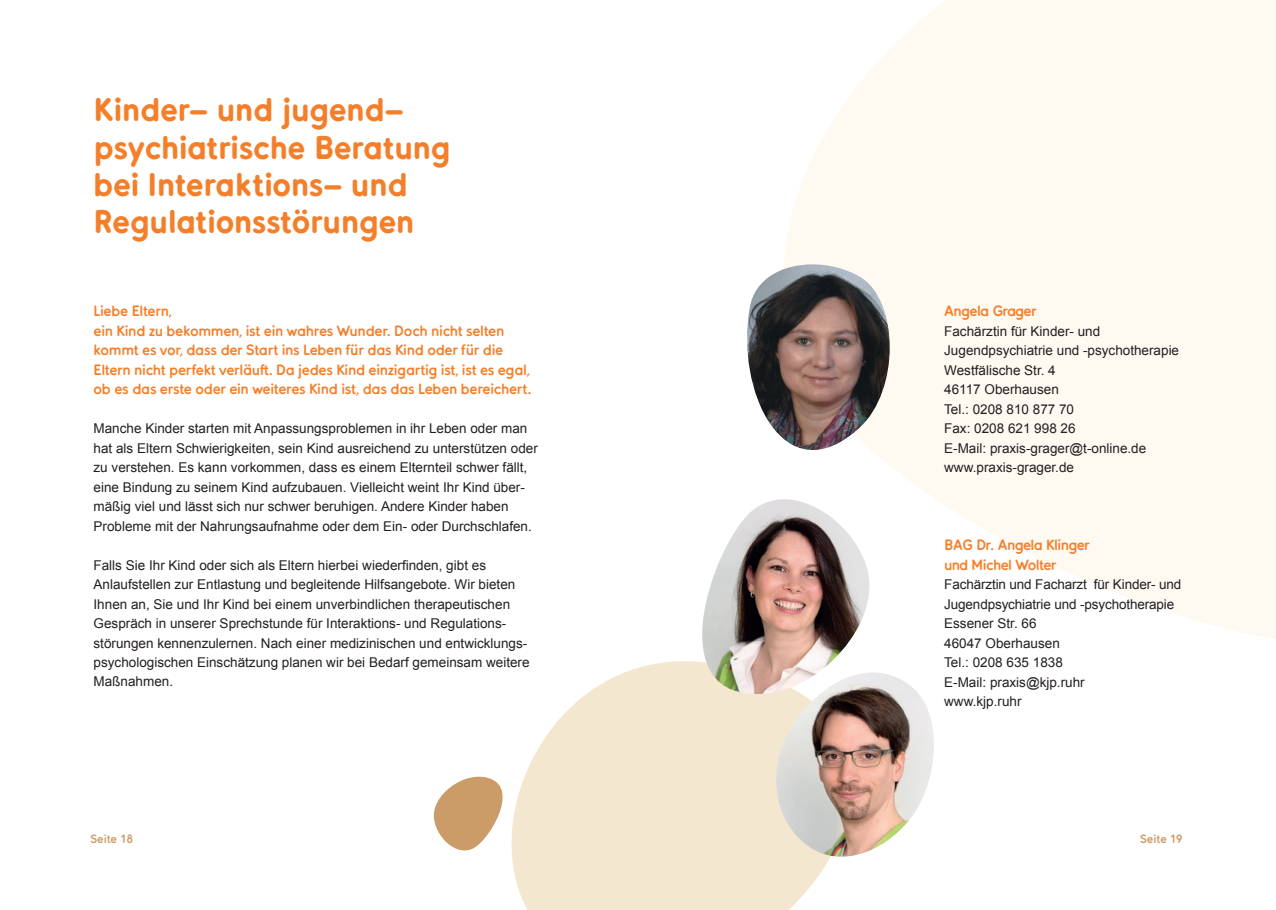
<style>
.page{position:relative;width:1276px;height:910px;background:#fff}
.page>*{position:absolute;margin:0;border:0;box-sizing:border-box;transform-origin:0 0}
.t1{font:33px/37.5px "Tilde Black Rounded";letter-spacing:-.025em;color:#f47f2b}
.t2{font:15px/19.5px "Tilde Bold Rounded";letter-spacing:-.025em;color:#f47f2b}
.t3{font:15px/19.5px "Tilde Bold Rounded";letter-spacing:-.05em;color:#f47f2b}
.t4{font:13.5px/19.5px "Arial";color:#231f20}
.t5{font:12px "Tilde Bold Rounded";letter-spacing:-.01em;color:#cc9c68}
</style>
<div class="page">
<svg style="left:784px;top:0;width:492px;height:639px;fill:#fef9f1"></svg>
<svg style="left:512px;top:633px;width:480px;height:277px;fill:#f4e7d0"></svg>
<img style="left:688px;top:499px;width:191px;height:204px">
<img style="left:747px;top:264px;width:144px;height:200px">
<img style="left:762px;top:672px;width:182px;height:194px">
<svg style="left:433px;top:775px;width:90px;height:83px"></svg>
<h1 class="t1" style="left:94px;top:91px;width:359px">Kinder- und jugend&shy;psychiatrische Beratung bei Interaktions- und<br>Regulationsstörungen</h1>
<p class="t2" style="left:94px;top:301px;width:439px">Liebe Eltern,<br>ein Kind zu bekommen, ist ein wahres Wunder. Doch nicht selten kommt es vor, dass der Start ins Leben für das Kind oder für die Eltern nicht perfekt verläuft. Da jedes Kind einzigartig ist, ist es egal, ob es das erste oder ein weiteres Kind ist, das das Leben bereichert.</p>
<p class="t4" style="left:94px;top:419px;width:446px">Manche Kinder starten mit Anpassungsproblemen in ihr Leben oder man hat als Eltern Schwierigkeiten, sein Kind ausreichend zu unterstützen oder zu verstehen. Es kann vorkommen, dass es einem Elternteil schwer fällt, eine Bindung zu seinem Kind aufzubauen. Vielleicht weint Ihr Kind über&shy;mäßig viel und lässt sich nur schwer beruhigen. Andere Kinder haben Probleme mit der Nahrungsaufnahme oder dem Ein- oder Durchschlafen.</p>
<p class="t4" style="left:94px;top:555px;width:437px">Falls Sie Ihr Kind oder sich als Eltern hierbei wiederfinden, gibt es Anlaufstellen zur Entlastung und begleitende Hilfsangebote. Wir bieten Ihnen an, Sie und Ihr Kind bei einem unverbindlichen therapeutischen Gespräch in unserer Sprechstunde für Interaktions- und Regulations&shy;störungen kennenzulernen. Nach einer medizinischen und entwicklungs&shy;psychologischen Einschätzung planen wir bei Bedarf gemeinsam weitere Maßnahmen.</p>
<p class="t3" style="left:944px;top:301px;width:94px">Angela Grager</p>
<p class="t4" style="left:944px;top:321px;width:236px">Fachärztin für Kinder- und<br>Jugendpsychiatrie und -psychotherapie<br>Westfälische Str. 4<br>46117 Oberhausen<br>Tel.: 0208 810 877 70<br>Fax: 0208 621 998 26<br>E-Mail: praxis-grager@t-online.de www.praxis-grager.de</p>
<p class="t3" style="left:944px;top:535px;width:147px">BAG Dr. Angela Klinger und Michel Wolter</p>
<p class="t4" style="left:944px;top:575px;width:239px">Fachärztin und Facharzt für Kinder- und<br>Jugendpsychiatrie und -psychotherapie<br>Essener Str. 66<br>46047 Oberhausen<br>Tel.: 0208 635 1838<br>E-Mail: praxis@kjp.ruhr<br>www.kjp.ruhr</p>
<p class="t5" style="left:90px;top:831px;width:44px">Seite 18</p>
<p class="t5" style="left:1140px;top:831px;width:44px">Seite 19</p>
</div>
